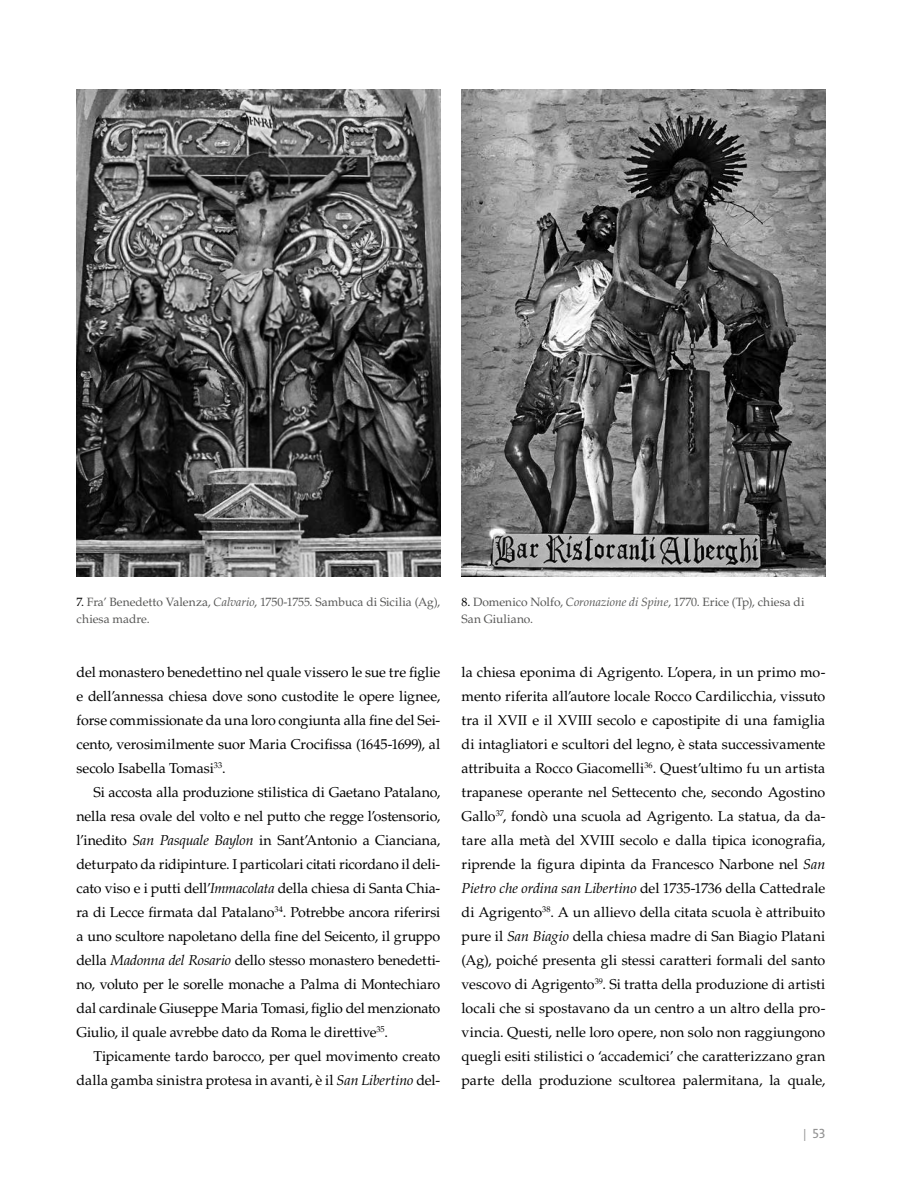
<style>
.page{position:relative;width:902px;height:1191px;background:#fff}
.page>*{position:absolute;margin:0;border:0;box-sizing:border-box;transform-origin:0 0}
.t1{font:14.25px/24px "Palatino LT Std";letter-spacing:-.005em;color:#000;text-align:justify}
.t2{font:13.5px "The Sans E4 s";color:#929292}
.t3{font:12px/16.2px "Palatino LT Std";letter-spacing:-.01em;color:#575756}
.s1{color:#000}
.s2{font-style:italic}
.s3{font-size:12px}
</style>
<div class="page">
<img style="left:76px;top:89px;width:364px;height:487px">
<img style="left:461px;top:89px;width:364px;height:487px">
<p class="t3" style="left:77px;top:594px;width:365px"><span class="s1">7.</span> Fra’ Benedetto Valenza, <span class="s2">Calvario</span>, 1750-1755. Sambuca di Sicilia (Ag), chiesa madre.</p>
<p class="t3" style="left:461px;top:594px;width:344px"><span class="s1">8.</span> Domenico Nolfo, <span class="s2">Coronazione di Spine</span>, 1770. Erice (Tp), chiesa di<br>San Giuliano.</p>
<p class="t1" style="left:77px;top:660px;width:365px">del monastero benedettino nel quale vissero le sue tre figlie e dell’annessa chiesa dove sono custodite le opere lignee, forse commissionate da una loro congiunta alla fine del Sei&shy;cento, verosimilmente suor Maria Crocifissa (1645-1699), al secolo Isabella Tomasi<sup>33</sup>.</p>
<p class="t1" style="left:77px;top:780px;width:365px;text-indent:17px">Si accosta alla produzione stilistica di Gaetano Patalano, nella resa ovale del volto e nel putto che regge l’ostensorio, l’inedito <span class="s2">San Pasquale Baylon</span> in Sant’Antonio a Cianciana, deturpato da ridipinture. I particolari citati ricordano il deli&shy;cato viso e i putti dell’<span class="s2">Immacolata</span> della chiesa di Santa Chia&shy;ra di Lecce firmata dal Patalano<sup>34</sup>. Potrebbe ancora riferirsi a uno scultore napoletano della fine del Seicento, il gruppo della <span class="s2">Madonna del Rosario</span> dello stesso monastero benedetti&shy;no, voluto per le sorelle monache a Palma di Montechiaro dal cardinale Giuseppe Maria Tomasi, figlio del menzionato Giulio, il quale avrebbe dato da Roma le direttive<sup>35</sup>.</p>
<p class="t1" style="left:77px;top:1044px;width:365px;text-align:right">Tipicamente tardo barocco, per quel movimento creato dalla gamba sinistra protesa in avanti, è il <span class="s2">San Libertino</span> del-</p>
<p class="t1" style="left:461px;top:660px;width:365px">la chiesa eponima di Agrigento. L’opera, in un primo mo&shy;mento riferita all’autore locale Rocco Cardilicchia, vissuto tra il XVII e il XVIII secolo e capostipite di una famiglia di intagliatori e scultori del legno, è stata successivamente attribuita a Rocco Giacomelli<sup>36</sup>. Quest’ultimo fu un artista trapanese operante nel Settecento che, secondo Agostino Gallo<sup>37</sup>, fondò una scuola ad Agrigento. La statua, da da&shy;tare alla metà del XVIII secolo e dalla tipica iconografia, riprende la figura dipinta da Francesco Narbone nel <span class="s2">San Pietro che ordina san Libertino</span> del 1735-1736 della Cattedrale di Agrigento<sup>38</sup>. A un allievo della citata scuola è attribuito pure il <span class="s2">San Biagio</span> della chiesa madre di San Biagio Platani (Ag), poiché presenta gli stessi caratteri formali del santo vescovo di Agrigento<sup>39</sup>. Si tratta della produzione di artisti locali che si spostavano da un centro a un altro della pro&shy;vincia. Questi, nelle loro opere, non solo non raggiungono quegli esiti stilistici o ‘accademici’ che caratterizzano gran parte della produzione scultorea palermitana, la quale,</p>
<p class="t2" style="left:803px;top:1124px;width:24px"><span class="s3">|</span> 53</p>
</div>
